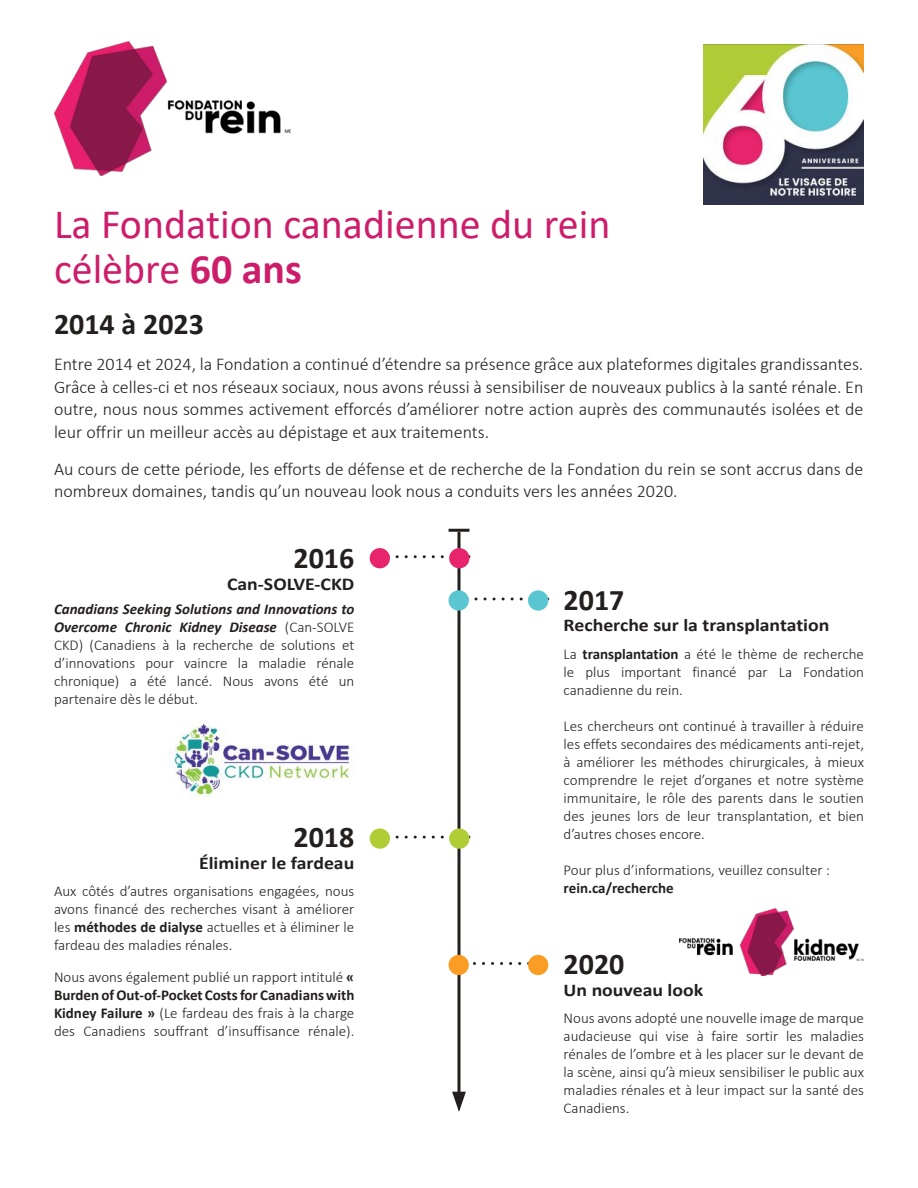
<style>
.page{position:relative;width:918px;height:1188px;background:#fff}
.page>*{position:absolute;margin:0;border:0;box-sizing:border-box;transform-origin:0 0}
.t1{font:42px/45px "Calibri";color:#cd1d6a}
.t2{font:700 30px "Calibri";color:#241f1f}
.t3{font:300 18px/22.5px "Calibri";color:#241f1f;text-align:justify}
.t4{font:700 18px "Calibri";color:#241f1f;scale:1.1 1}
.t5{font:300 15px/18px "Calibri";color:#241f1f;text-align:justify}
.t6{font:700 15px "Calibri";color:#241f1f}
.s1{font-weight:700}
.s2{font-weight:700;font-style:italic}
</style>
<div class="page">
<hr style="left:458px;top:532px;width:2px;height:564px;background:#241f1f">
<hr style="left:449px;top:529px;width:20px;height:3px;background:#241f1f">
<svg style="left:395px;top:555px;width:49px;height:3px"></svg>
<div style="left:449px;top:548px;width:20px;height:20px;background:#e8246c;border-radius:50%"></div>
<div style="left:370px;top:548px;width:20px;height:20px;background:#e8246c;border-radius:50%"></div>
<svg style="left:452px;top:1091px;width:14px;height:21px"></svg>
<svg style="left:395px;top:836px;width:49px;height:3px"></svg>
<div style="left:449px;top:828px;width:20px;height:21px;background:#b0cd36;border-radius:50%"></div>
<div style="left:370px;top:828px;width:20px;height:21px;background:#b0cd36;border-radius:50%"></div>
<svg style="left:474px;top:597px;width:49px;height:3px"></svg>
<div style="left:528px;top:590px;width:20px;height:21px;background:#59c6d1;border-radius:50%"></div>
<div style="left:449px;top:590px;width:20px;height:21px;background:#59c6d1;border-radius:50%"></div>
<svg style="left:473px;top:962px;width:55px;height:3px"></svg>
<div style="left:528px;top:955px;width:20px;height:20px;background:#f99d25;border-radius:50%"></div>
<div style="left:449px;top:955px;width:20px;height:20px;background:#f99d25;border-radius:50%"></div>
<img style="left:171px;top:722px;width:181px;height:75px">
<img style="left:55px;top:42px;width:236px;height:134px">
<img style="left:679px;top:908px;width:185px;height:67px">
<img style="left:704px;top:44px;width:160px;height:161px">
<h1 class="t1" style="left:54px;top:200px;width:558px">La Fondation canadienne du rein célèbre <span class="s1">60 ans</span></h1>
<h2 class="t2" style="left:54px;top:303px;width:152px">2014 à 2023</h2>
<p class="t3" style="left:54px;top:353px;width:811px">Entre 2014 et 2024, la Fondation a continué d’étendre sa présence grâce aux plateformes digitales grandissantes.<br>Grâce à celles-ci et nos réseaux sociaux, nous avons réussi à sensibiliser de nouveaux publics à la santé rénale. En outre, nous nous sommes activement efforcés d’améliorer notre action auprès des communautés isolées et de leur offrir un meilleur accès au dépistage et aux traitements.</p>
<p class="t3" style="left:54px;top:457px;width:811px">Au cours de cette période, les efforts de défense et de recherche de la Fondation du rein se sont accrus dans de nombreux domaines, tandis qu’un nouveau look nous a conduits vers les années 2020.</p>
<h2 class="t2" style="left:294px;top:537px;width:62px">2016</h2>
<p class="t4" style="left:227px;top:571px;width:117px">Can-SOLVE-CKD</p>
<p class="t5" style="left:54px;top:600px;width:302px"><span class="s2">Canadians Seeking Solutions and Innovations to Overcome Chronic Kidney Disease</span> (Can-SOLVE CKD) (Canadiens à la recherche de solutions et d’innovations pour vaincre la maladie rénale chronique) a été lancé. Nous avons été un partenaire dès le début.</p>
<h2 class="t2" style="left:294px;top:816px;width:62px">2018</h2>
<p class="t4" style="left:199px;top:850px;width:143px">Éliminer le fardeau</p>
<p class="t5" style="left:54px;top:882px;width:302px">Aux côtés d’autres organisations engagées, nous avons financé des recherches visant à améliorer les <span class="s1">méthodes de dialyse</span> actuelles et à éliminer le fardeau des maladies rénales.</p>
<p class="t5" style="left:54px;top:968px;width:302px">Nous avons également publié un rapport intitulé <span class="s1">« Burden of Out-of-Pocket Costs for Canadians with Kidney Failure »</span> (Le fardeau des frais à la charge des Canadiens souffrant d’insuffisance rénale).</p>
<h2 class="t2" style="left:564px;top:578px;width:62px">2017</h2>
<p class="t4" style="left:564px;top:613px;width:243px">Recherche sur la transplantation</p>
<p class="t5" style="left:564px;top:644px;width:302px">La <span class="s1">transplantation</span> a été le thème de recherche le plus important financé par La Fondation canadienne du rein.</p>
<p class="t5" style="left:564px;top:716px;width:302px">Les chercheurs ont continué à travailler à réduire les effets secondaires des médicaments anti-rejet, à améliorer les méthodes chirurgicales, à mieux comprendre le rejet d’organes et notre système immunitaire, le rôle des parents dans le soutien des jeunes lors de leur transplantation, et bien d’autres choses encore.</p>
<p class="t5" style="left:564px;top:860px;width:268px">Pour plus d’informations, veuillez consulter :</p>
<p class="t6" style="left:564px;top:877px;width:112px">rein.ca/recherche</p>
<h2 class="t2" style="left:564px;top:943px;width:62px">2020</h2>
<p class="t4" style="left:564px;top:977px;width:128px">Un nouveau look</p>
<p class="t5" style="left:564px;top:1009px;width:302px">Nous avons adopté une nouvelle image de marque audacieuse qui vise à faire sortir les maladies rénales de l’ombre et à les placer sur le devant de la scène, ainsi qu’à mieux sensibiliser le public aux maladies rénales et à leur impact sur la santé des Canadiens.</p>
</div>
